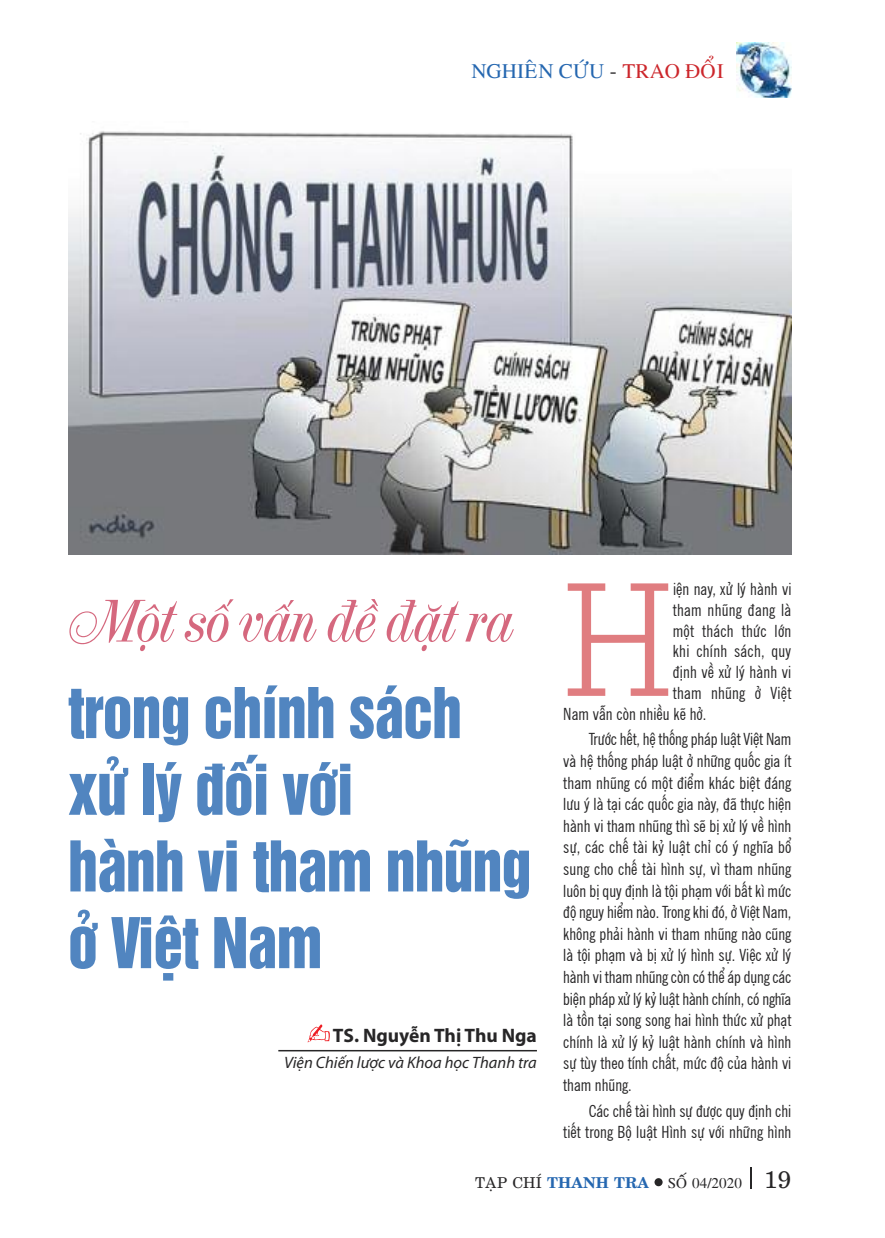
<style>
.page{position:relative;width:885px;height:1238px;background:#fff}
.page>*{position:absolute;margin:0;border:0;box-sizing:border-box;transform-origin:0 0}
.t1{font:300 157.65px "UVF Typo Slabserif";color:#e07d80}
.t2{font:63.9px/76.7px "UTM Helvet Ins";letter-spacing:-.015em;color:#5185c0;scale:.93 1}
.t3{font:62.4px "UTM French Vanilla";color:#d5687e;scale:.94 1}
.t4{font:21px "VNI Times";color:#2567b0}
.t5{font:700 19.5px "Myriad Pro";color:#272627}
.t6{font:16.5px/21.6px "UVN Tin Tuc Hep";letter-spacing:.005em;color:#272627;text-align:justify}
.t7{font:italic 16.5px "Myriad Pro";color:#272627}
.t8{font:15px "VNI Times";color:#272627}
.s1{color:#272627}
.s2{color:#cc262b}
.s3{font-family:"VNI Centur"}
.s4{font-family:"VNI Centur Bold";color:#2567b0}
.s5{font-family:"VNI Centur";font-size:24px}
</style>
<div class="page">
<img style="left:737px;top:43px;width:54px;height:55px">
<div style="left:654px;top:1178px;width:8px;height:8px;background:#272627;border-radius:50%"></div>
<svg style="left:750px;top:1167px;width:1px;height:21px"></svg>
<img style="left:68px;top:131px;width:723px;height:423px">
<svg style="left:307px;top:1024px;width:23px;height:18px"></svg>
<hr style="left:278px;top:1049px;width:259px;height:2px;background:#272627">
<p class="t4" style="left:471px;top:56px;width:258px">NGHIEÂN CÖÙU <span class="s1">-</span> <span class="s2">TRAO ÑOÅI</span></p>
<h3 class="t3" style="left:68px;top:579px;width:475px">Một số vấn đề đặt ra</h3>
<h2 class="t2" style="left:68px;top:669px;width:499px">trong chính sách xử lý đối với<br>hành vi tham nhũng ở Việt Nam</h2>
<p class="t5" style="left:333px;top:1028px;width:205px">TS. Nguyễn Thị Thu Nga</p>
<p class="t7" style="left:284px;top:1055px;width:254px">Viện Chiến lược và Khoa học Thanh tra</p>
<h1 class="t1" style="left:563px;top:551px;width:111px">H</h1>
<p class="t6" style="left:673px;top:577px;width:120px">iện nay, xử lý hành vi</p>
<p class="t6" style="left:672px;top:597px;width:120px">tham nhũng đang là</p>
<p class="t6" style="left:672px;top:618px;width:120px">một thách thức lớn</p>
<p class="t6" style="left:672px;top:639px;width:120px">khi chính sách, quy</p>
<p class="t6" style="left:672px;top:660px;width:120px">định về xử lý hành vi</p>
<p class="t6" style="left:672px;top:680px;width:120px">tham nhũng ở Việt</p>
<p class="t6" style="left:563px;top:701px;width:145px">Nam vẫn còn nhiều kẽ hở.</p>
<p class="t6" style="left:563px;top:727px;width:229px;text-indent:26px">Trước hết, hệ thống pháp luật Việt Nam và hệ thống pháp luật ở những quốc gia ít tham nhũng có một điểm khác biệt đáng lưu ý là tại các quốc gia này, đã thực hiện hành vi tham nhũng thì sẽ bị xử lý về hình sự, các chế tài kỷ luật chỉ có ý nghĩa bổ sung cho chế tài hình sự, vì tham nhũng luôn bị quy định là tội phạm với bất kì mức độ nguy hiểm nào. Trong khi đó, ở Việt Nam, không phải hành vi tham nhũng nào cũng là tội phạm và bị xử lý hình sự. Việc xử lý hành vi tham nhũng còn có thể áp dụng các biện pháp xử lý kỷ luật hành chính, có nghĩa là tồn tại song song hai hình thức xử phạt chính là xử lý kỷ luật hành chính và hình sự tùy theo tính chất, mức độ của hành vi tham nhũng.</p>
<p class="t6" style="left:563px;top:1098px;width:229px;text-align:right">Các chế tài hình sự được quy định chi<br>tiết trong Bộ luật Hình sự với những hình</p>
<p class="t8" style="left:475px;top:1172px;width:317px"><span class="s3">TAÏP CHÍ</span> <span class="s4">THANH TRA</span> SOÁÂ04/2020 <span class="s5">19</span></p>
</div>
